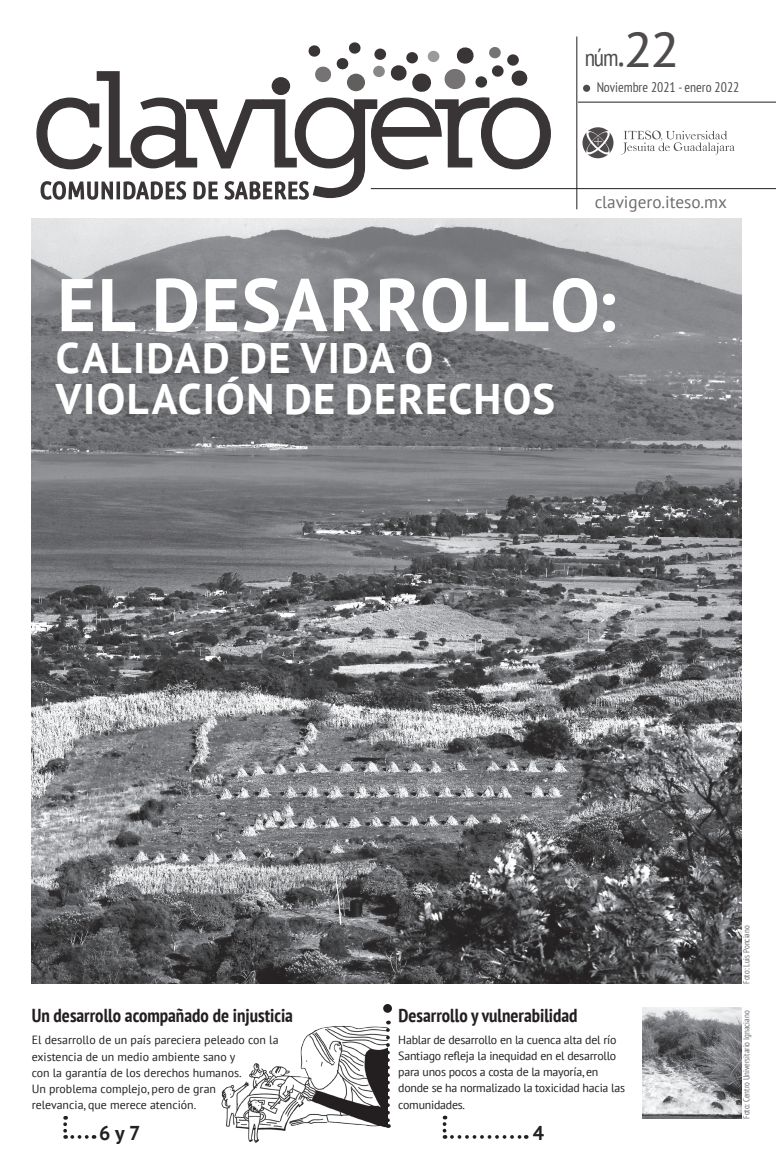
<style>
.page{position:relative;width:776px;height:1166px;background:#fff}
.page>*{position:absolute;margin:0;border:0;box-sizing:border-box;transform-origin:0 0}
.t1{font:700 74.38px "PT Sans";letter-spacing:.02em;color:#fff}
.t2{font:700 42.62px/41.6px "PT Sans";letter-spacing:.03em;color:#fff}
.t3{font:condensed 23.75px "PT Sans";color:#231f20}
.t4{font:700 20px "PT Sans";color:#231f20}
.t5{font:700 condensed 18.75px "PT Sans";color:#231f20}
.t6{font:17.25px "PT Sans";color:#231f20}
.t7{font:condensed 13.75px "PT Sans";color:#231f20}
.t8{font:11.88px/16.2px "PT Sans";color:#231f20}
.t9{font:11.88px/16.2px "PT Sans";letter-spacing:-.02em;color:#231f20}
.t10{font:condensed 8.75px "PT Sans";color:#6c6d70}
.s1{font-size:38.75px}
.s2{font-family:"PT Sans Caption";font-stretch:normal;font-size:48.75px}
</style>
<div class="page">
<img style="left:221px;top:1010px;width:166px;height:133px">
<img style="left:32px;top:218px;width:708px;height:765px">
<div style="left:583px;top:85px;width:7px;height:7px;background:#4f4b4c;border-radius:50%"></div>
<svg style="left:36px;top:42px;width:515px;height:158px"></svg>
<hr style="left:577px;top:102px;width:198px;height:1px;background:#231f20">
<hr style="left:576px;top:37px;width:1px;height:172px;background:#231f20">
<hr style="left:371px;top:188px;width:404px;height:1px;background:#231f20">
<svg style="left:386px;top:1020px;width:3px;height:107px"></svg>
<svg style="left:442px;top:1115px;width:4px;height:23px"></svg>
<svg style="left:452px;top:1135px;width:74px;height:3px"></svg>
<svg style="left:383px;top:1003px;width:9px;height:9px"></svg>
<svg style="left:587px;top:150px;width:21px;height:8px"></svg>
<svg style="left:582px;top:132px;width:8px;height:21px"></svg>
<svg style="left:605px;top:132px;width:8px;height:21px"></svg>
<svg style="left:587px;top:127px;width:21px;height:8px"></svg>
<svg style="left:586px;top:131px;width:23px;height:22px"></svg>
<svg style="left:621px;top:130px;width:113px;height:25px"></svg>
<svg style="left:63px;top:1116px;width:31px;height:22px"></svg>
<img style="left:642px;top:1007px;width:98px;height:111px">
<h3 class="t3" style="left:584px;top:42px;width:97px">núm<span class="s1">.</span><span class="s2">22</span></h3>
<p class="t7" style="left:596px;top:78px;width:144px">Noviembre 2021 - enero 2022</p>
<h3 class="t6" style="left:594px;top:191px;width:134px">clavigero.iteso.mx</h3>
<h1 class="t1" style="left:57px;top:255px;width:560px">EL DESARROLLO:</h1>
<h2 class="t2" style="left:56px;top:336px;width:500px">CALIDAD DE VIDA O<br>VIOLACIÓN DE DERECHOS</h2>
<h3 class="t5" style="left:32px;top:1002px;width:263px">Un desarrollo acompañado de injusticia</h3>
<h3 class="t5" style="left:398px;top:1002px;width:180px">Desarrollo y vulnerabilidad</h3>
<p class="t9" style="left:398px;top:1030px;width:228px">Hablar de desarrollo en la cuenca alta del río Santiago refleja la inequidad en el desarrollo para unos pocos a costa de la mayoría, en donde se ha normalizado la toxicidad hacia las comunidades.</p>
<h3 class="t4" style="left:99px;top:1119px;width:43px">6 y 7</h3>
<h3 class="t4" style="left:532px;top:1119px;width:13px">4</h3>
<p class="t8" style="left:32px;top:1031px;width:248px">El desarrollo de un país pareciera peleado con la existencia de un medio ambiente sano y<br>con la garantía de los derechos humanos.<br>Un problema complejo, pero de gran<br>relevancia, que merece atención.</p>
<p class="t10" style="left:740px;top:983px;width:60px;rotate:-90deg">Foto: Luis Ponciano</p>
<p class="t10" style="left:740px;top:1118px;width:110px;rotate:-90deg">Foto: Centro Universitario Ignaciano</p>
</div>
